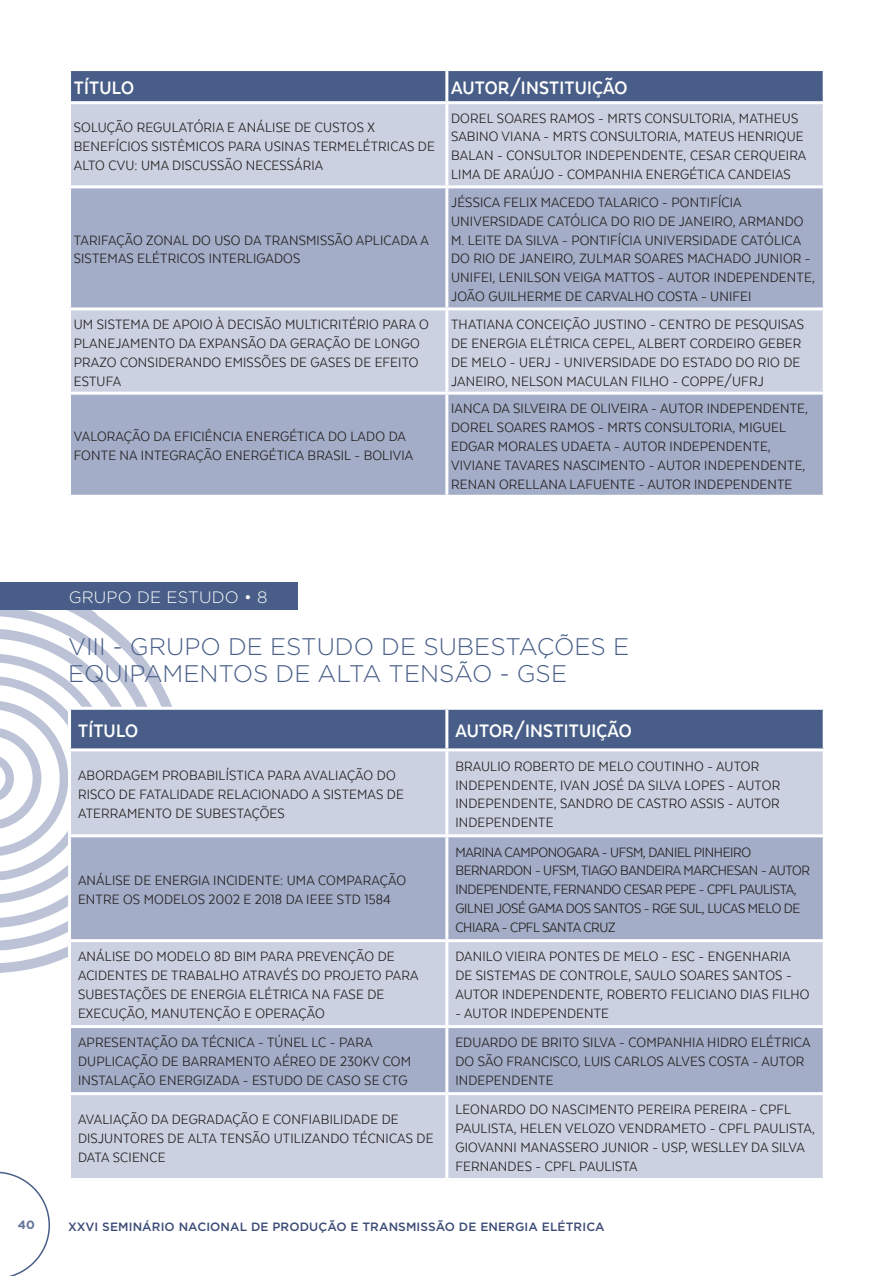
<style>
.page{position:relative;width:893px;height:1276px;background:#fff}
.page>*{position:absolute;margin:0;border:0;box-sizing:border-box;transform-origin:0 0}
.t1{font:300 24px/27px "Gotham";color:#485e88}
.t2{font:700 21px "Texta Narrow";letter-spacing:.01em;color:#fff}
.t3{font:300 16.5px "Gotham";letter-spacing:.01em;color:#fff}
.t4{font:15.75px/18.9px "Texta Narrow Alt";letter-spacing:.01em;color:#231f20}
.t5{font:15.75px/18.9px "Texta Narrow Alt";letter-spacing:-.02em;color:#231f20}
.t6{font:500 12px "Gotham";letter-spacing:.01em;color:#3c4b76}
.t7{font:700 12px "Gotham";color:#63749b}
</style>
<div class="page">
<svg style="left:0;top:1171px;width:50px;height:105px"></svg>
<svg style="left:0;top:610px;width:172px;height:363px"></svg>
<div style="left:71px;top:71px;width:752px;height:30px;background:#485e88"></div>
<div style="left:71px;top:104px;width:752px;height:81px;background:#ccd1e1"></div>
<svg style="left:71px;top:188px;width:752px;height:307px;background:#aeb7ce"></svg>
<hr style="left:445px;top:104px;width:3px;height:81px;background:#fff">
<hr style="left:445px;top:188px;width:3px;height:119px;background:#fff">
<hr style="left:68px;top:307px;width:379px;height:3px;background:#fff">
<hr style="left:447px;top:307px;width:379px;height:3px;background:#fff">
<hr style="left:445px;top:310px;width:3px;height:82px;background:#fff">
<hr style="left:68px;top:392px;width:379px;height:3px;background:#fff">
<hr style="left:447px;top:392px;width:379px;height:3px;background:#fff">
<hr style="left:445px;top:395px;width:3px;height:100px;background:#fff">
<hr style="left:445px;top:71px;width:3px;height:30px;background:#fff">
<div style="left:0;top:583px;width:298px;height:27px;background:#485e88"></div>
<div style="left:71px;top:710px;width:752px;height:38px;background:#485e88"></div>
<div style="left:71px;top:751px;width:752px;height:427px;background:#ccd1e1"></div>
<svg style="left:71px;top:837px;width:752px;height:255px;background:#b0b9cf"></svg>
<hr style="left:68px;top:751px;width:3px;height:83px;background:#fff">
<hr style="left:445px;top:751px;width:3px;height:83px;background:#fff">
<hr style="left:68px;top:834px;width:379px;height:3px;background:#fff">
<hr style="left:68px;top:837px;width:3px;height:102px;background:#fff">
<hr style="left:447px;top:834px;width:379px;height:3px;background:#fff">
<hr style="left:445px;top:837px;width:3px;height:102px;background:#fff">
<hr style="left:68px;top:939px;width:379px;height:3px;background:#fff">
<hr style="left:68px;top:942px;width:3px;height:83px;background:#fff">
<hr style="left:447px;top:939px;width:379px;height:3px;background:#fff">
<hr style="left:445px;top:942px;width:3px;height:83px;background:#fff">
<hr style="left:68px;top:1025px;width:379px;height:3px;background:#fff">
<hr style="left:447px;top:1025px;width:379px;height:3px;background:#fff">
<hr style="left:445px;top:1028px;width:3px;height:64px;background:#fff">
<hr style="left:68px;top:1092px;width:379px;height:3px;background:#fff">
<hr style="left:447px;top:1092px;width:379px;height:3px;background:#fff">
<hr style="left:445px;top:1095px;width:3px;height:83px;background:#fff">
<hr style="left:68px;top:707px;width:379px;height:3px;background:#fff">
<hr style="left:68px;top:710px;width:3px;height:38px;background:#fff">
<hr style="left:445px;top:710px;width:3px;height:38px;background:#fff">
<hr style="left:68px;top:748px;width:379px;height:3px;background:#fff">
<h2 class="t2" style="left:74px;top:77px;width:62px">TÍTULO</h2>
<h2 class="t2" style="left:451px;top:77px;width:178px">AUTOR/INSTITUIÇÃO</h2>
<p class="t4" style="left:74px;top:118px;width:363px">SOLUÇÃO REGULATÓRIA E ANÁLISE DE CUSTOS X<br>BENEFÍCIOS SISTÊMICOS PARA USINAS TERMELÉTRICAS DE<br>ALTO CVU: UMA DISCUSSÃO NECESSÁRIA</p>
<p class="t4" style="left:451px;top:108px;width:357px">DOREL SOARES RAMOS - MRTS CONSULTORIA, MATHEUS SABINO VIANA - MRTS CONSULTORIA, MATEUS HENRIQUE BALAN - CONSULTOR INDEPENDENTE, CESAR CERQUEIRA LIMA DE ARAÚJO - COMPANHIA ENERGÉTICA CANDEIAS</p>
<p class="t4" style="left:74px;top:230px;width:357px">TARIFAÇÃO ZONAL DO USO DA TRANSMISSÃO APLICADA A<br>SISTEMAS ELÉTRICOS INTERLIGADOS</p>
<p class="t4" style="left:451px;top:192px;width:365px">JÉSSICA FELIX MACEDO TALARICO - PONTIFÍCIA UNIVERSIDADE CATÓLICA DO RIO DE JANEIRO, ARMANDO M. LEITE DA SILVA - PONTIFÍCIA UNIVERSIDADE CATÓLICA DO RIO DE JANEIRO, ZULMAR SOARES MACHADO JUNIOR - UNIFEI, LENILSON VEIGA MATTOS - AUTOR INDEPENDENTE, JOÃO GUILHERME DE CARVALHO COSTA - UNIFEI</p>
<p class="t4" style="left:74px;top:314px;width:356px">UM SISTEMA DE APOIO À DECISÃO MULTICRITÉRIO PARA O PLANEJAMENTO DA EXPANSÃO DA GERAÇÃO DE LONGO PRAZO CONSIDERANDO EMISSÕES DE GASES DE EFEITO ESTUFA</p>
<p class="t4" style="left:451px;top:314px;width:354px">THATIANA CONCEIÇÃO JUSTINO - CENTRO DE PESQUISAS DE ENERGIA ELÉTRICA CEPEL, ALBERT CORDEIRO GEBER DE MELO - UERJ - UNIVERSIDADE DO ESTADO DO RIO DE JANEIRO, NELSON MACULAN FILHO - COPPE/UFRJ</p>
<p class="t4" style="left:74px;top:427px;width:341px">VALORAÇÃO DA EFICIÊNCIA ENERGÉTICA DO LADO DA<br>FONTE NA INTEGRAÇÃO ENERGÉTICA BRASIL - BOLIVIA</p>
<p class="t4" style="left:451px;top:399px;width:358px">IANCA DA SILVEIRA DE OLIVEIRA - AUTOR INDEPENDENTE, DOREL SOARES RAMOS - MRTS CONSULTORIA, MIGUEL EDGAR MORALES UDAETA - AUTOR INDEPENDENTE, VIVIANE TAVARES NASCIMENTO - AUTOR INDEPENDENTE, RENAN ORELLANA LAFUENTE - AUTOR INDEPENDENTE</p>
<p class="t3" style="left:69px;top:586px;width:200px">GRUPO DE ESTUDO • 8</p>
<h1 class="t1" style="left:68px;top:632px;width:563px">VIII - GRUPO DE ESTUDO DE SUBESTAÇÕES E<br>EQUIPAMENTOS DE ALTA TENSÃO - GSE</h1>
<h2 class="t2" style="left:78px;top:720px;width:62px">TÍTULO</h2>
<h2 class="t2" style="left:455px;top:720px;width:178px">AUTOR/INSTITUIÇÃO</h2>
<p class="t4" style="left:78px;top:765px;width:327px">ABORDAGEM PROBABILÍSTICA PARA AVALIAÇÃO DO<br>RISCO DE FATALIDADE RELACIONADO A SISTEMAS DE<br>ATERRAMENTO DE SUBESTAÇÕES</p>
<p class="t4" style="left:455px;top:756px;width:326px">BRAULIO ROBERTO DE MELO COUTINHO - AUTOR INDEPENDENTE, IVAN JOSÉ DA SILVA LOPES - AUTOR INDEPENDENTE, SANDRO DE CASTRO ASSIS - AUTOR INDEPENDENTE</p>
<p class="t4" style="left:78px;top:870px;width:329px">ANÁLISE DE ENERGIA INCIDENTE: UMA COMPARAÇÃO<br>ENTRE OS MODELOS 2002 E 2018 DA IEEE STD 1584</p>
<p class="t5" style="left:455px;top:842px;width:356px">MARINA CAMPONOGARA - UFSM, DANIEL PINHEIRO BERNARDON - UFSM, TIAGO BANDEIRA MARCHESAN - AUTOR INDEPENDENTE, FERNANDO CESAR PEPE - CPFL PAULISTA, GILNEI JOSÉ GAMA DOS SANTOS - RGE SUL, LUCAS MELO DE CHIARA - CPFL SANTA CRUZ</p>
<p class="t4" style="left:78px;top:947px;width:342px">ANÁLISE DO MODELO 8D BIM PARA PREVENÇÃO DE ACIDENTES DE TRABALHO ATRAVÉS DO PROJETO PARA SUBESTAÇÕES DE ENERGIA ELÉTRICA NA FASE DE EXECUÇÃO, MANUTENÇÃO E OPERAÇÃO</p>
<p class="t4" style="left:455px;top:947px;width:356px">DANILO VIEIRA PONTES DE MELO - ESC - ENGENHARIA<br>DE SISTEMAS DE CONTROLE, SAULO SOARES SANTOS -<br>AUTOR INDEPENDENTE, ROBERTO FELICIANO DIAS FILHO</p>
<p class="t4" style="left:455px;top:1003px;width:155px">- AUTOR INDEPENDENTE</p>
<p class="t4" style="left:78px;top:1033px;width:334px">APRESENTAÇÃO DA TÉCNICA - TÚNEL LC - PARA<br>DUPLICAÇÃO DE BARRAMENTO AÉREO DE 230KV COM<br>INSTALAÇÃO ENERGIZADA - ESTUDO DE CASO SE CTG</p>
<p class="t4" style="left:455px;top:1033px;width:357px">EDUARDO DE BRITO SILVA - COMPANHIA HIDRO ELÉTRICA<br>DO SÃO FRANCISCO, LUIS CARLOS ALVES COSTA - AUTOR<br>INDEPENDENTE</p>
<p class="t4" style="left:78px;top:1109px;width:357px">AVALIAÇÃO DA DEGRADAÇÃO E CONFIABILIDADE DE<br>DISJUNTORES DE ALTA TENSÃO UTILIZANDO TÉCNICAS DE<br>DATA SCIENCE</p>
<p class="t4" style="left:455px;top:1100px;width:361px">LEONARDO DO NASCIMENTO PEREIRA PEREIRA - CPFL PAULISTA, HELEN VELOZO VENDRAMETO - CPFL PAULISTA, GIOVANNI MANASSERO JUNIOR - USP, WESLLEY DA SILVA FERNANDES - CPFL PAULISTA</p>
<p class="t7" style="left:18px;top:1216px;width:19px">40</p>
<p class="t6" style="left:68px;top:1218px;width:538px">XXVI SEMINÁRIO NACIONAL DE PRODUÇÃO E TRANSMISSÃO DE ENERGIA ELÉTRICA</p>
</div>
